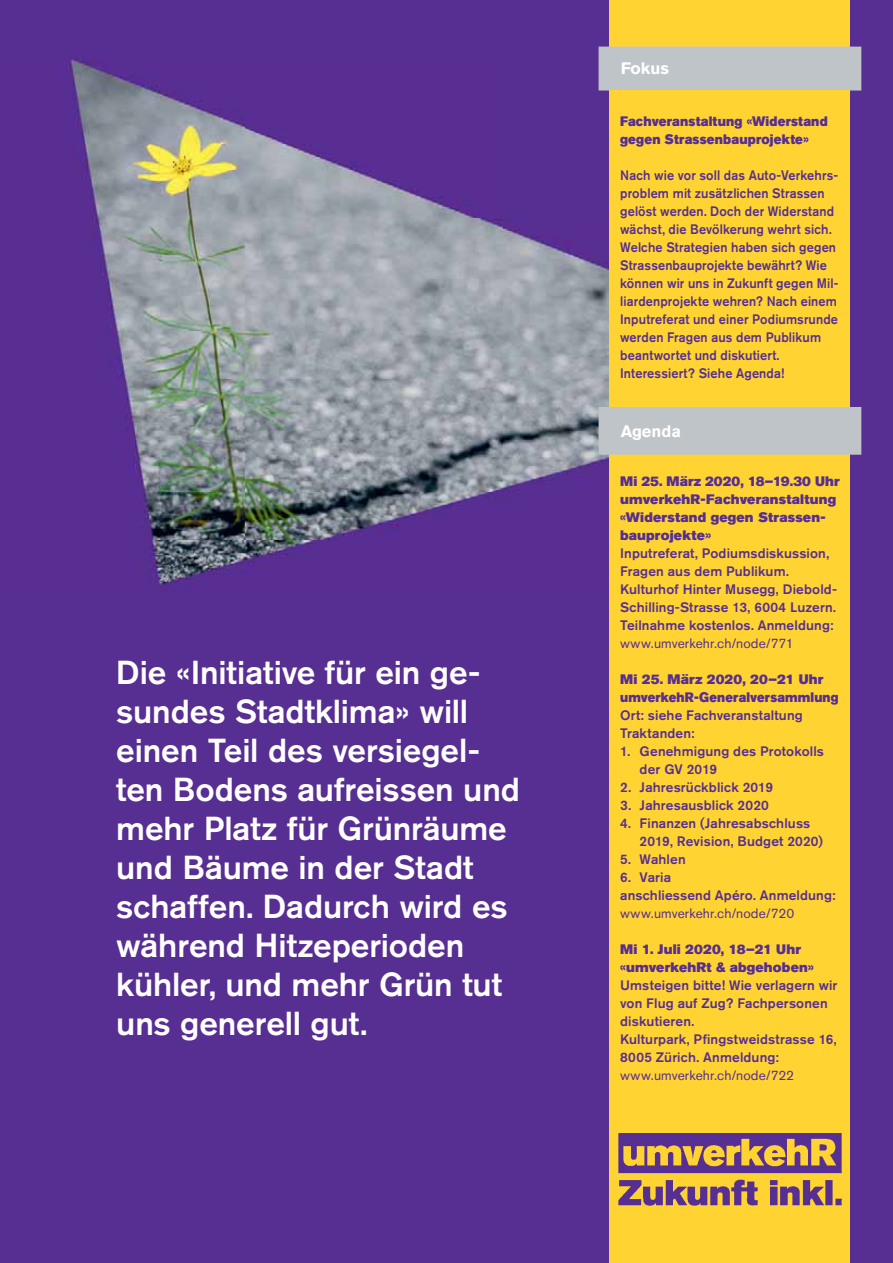
<style>
.page{position:relative;width:893px;height:1263px;background:#572e91}
.page>*{position:absolute;margin:0;border:0;box-sizing:border-box;transform-origin:0 0}
.t1{font:500 33px/39px "Akzidenz Grotesk Pro";color:#fff}
.t2{font:700 16.5px "Akzidenz Grotesk Pro";color:#fff}
.t3{font:500 13.65px/18px "Akzidenz Grotesk Pro";letter-spacing:.01em;color:#572e91}
.t4{font:500 13.65px/18px "Akzidenz Grotesk Pro";letter-spacing:.01em;color:#572e91;scale:.93 1}
.t5{font:13.65px/18px "Akzidenz Grotesk Pro Super";letter-spacing:.015em;color:#572e91}
.t6{font:13.65px "Akzidenz Grotesk Pro";letter-spacing:.01em;color:#572e91}
.t7{font:13.65px/18px "Akzidenz Grotesk Pro Super";letter-spacing:.015em;color:#572e91;scale:.94 1}
</style>
<div class="page">
<img style="left:64px;top:58px;width:545px;height:532px">
<div style="left:609px;top:0;width:241px;height:1263px;background:#ffd432"></div>
<div style="left:599px;top:47px;width:262px;height:43px;background:#bfc4c8"></div>
<img style="left:619px;top:1134px;width:222px;height:71px">
<div style="left:599px;top:407px;width:262px;height:47px;background:#bfc4c8"></div>
<p class="t1" style="left:116px;top:657px;width:405px">Die «Initiative für ein ge&shy;sundes Stadtklima» will einen Teil des versiegel&shy;ten Bodens aufreissen und mehr Platz für Grünräume und Bäume in der Stadt schaffen. Dadurch wird es während Hitzeperioden kühler, und mehr Grün tut uns generell gut.</p>
<p class="t2" style="left:621px;top:63px;width:50px">Fokus</p>
<p class="t7" style="left:620px;top:114px;width:222px">Fachveranstaltung «Widerstand gegen Strassenbauprojekte»</p>
<p class="t4" style="left:620px;top:168px;width:237px">Nach wie vor soll das Auto-Verkehrs&shy;problem mit zusätzlichen Strassen gelöst werden. Doch der Widerstand wächst, die Bevölkerung wehrt sich.<br>Welche Strategien haben sich gegen Strassenbauprojekte bewährt? Wie können wir uns in Zukunft gegen Mil&shy;liardenprojekte wehren? Nach einem Inputreferat und einer Podiumsrunde werden Fragen aus dem Publikum beantwortet und diskutiert.<br>Interessiert? Siehe Agenda!</p>
<p class="t2" style="left:621px;top:425px;width:62px">Agenda</p>
<p class="t5" style="left:620px;top:474px;width:221px">Mi 25. März 2020, 18–19.30 Uhr umverkehR-Fachveranstaltung «Widerstand gegen Strassen&shy;bauprojekte»</p>
<p class="t3" style="left:620px;top:546px;width:219px">Inputreferat, Podiumsdiskussion, Fragen aus dem Publikum.<br>Kulturhof Hinter Musegg, Diebold-Schilling-Strasse 13, 6004 Luzern.<br>Teilnahme kostenlos. Anmeldung:</p>
<p class="t6" style="left:620px;top:638px;width:175px">www.umverkehr.ch/node/771</p>
<p class="t5" style="left:620px;top:672px;width:220px">Mi 25. März 2020, 20–21 Uhr umverkehR-Generalversammlung</p>
<p class="t3" style="left:620px;top:708px;width:184px">Ort: siehe Fachveranstaltung<br>Traktanden:</p>
<p class="t3" style="left:640px;top:744px;width:186px;text-indent:-20px">1. Genehmigung des Protokolls der GV 2019</p>
<p class="t3" style="left:620px;top:780px;width:154px">2. Jahresrückblick 2019</p>
<p class="t3" style="left:620px;top:798px;width:150px">3. Jahresausblick 2020</p>
<p class="t3" style="left:640px;top:816px;width:185px;text-indent:-20px">4. Finanzen (Jahresabschluss<br>2019, Revision, Budget 2020)</p>
<p class="t3" style="left:620px;top:852px;width:67px">5. Wahlen</p>
<p class="t3" style="left:620px;top:870px;width:217px">6. Varia<br>anschliessend Apéro. Anmeldung:</p>
<p class="t6" style="left:620px;top:908px;width:176px">www.umverkehr.ch/node/720</p>
<p class="t5" style="left:620px;top:942px;width:195px">Mi 1. Juli 2020, 18–21 Uhr «umverkehRt &amp; abgehoben»</p>
<p class="t3" style="left:620px;top:978px;width:219px">Umsteigen bitte! Wie verlagern wir von Flug auf Zug? Fachpersonen diskutieren.<br>Kulturpark, Pfingstweidstrasse 16,<br>8005 Zürich. Anmeldung:</p>
<p class="t6" style="left:620px;top:1070px;width:176px">www.umverkehr.ch/node/722</p>
</div>
